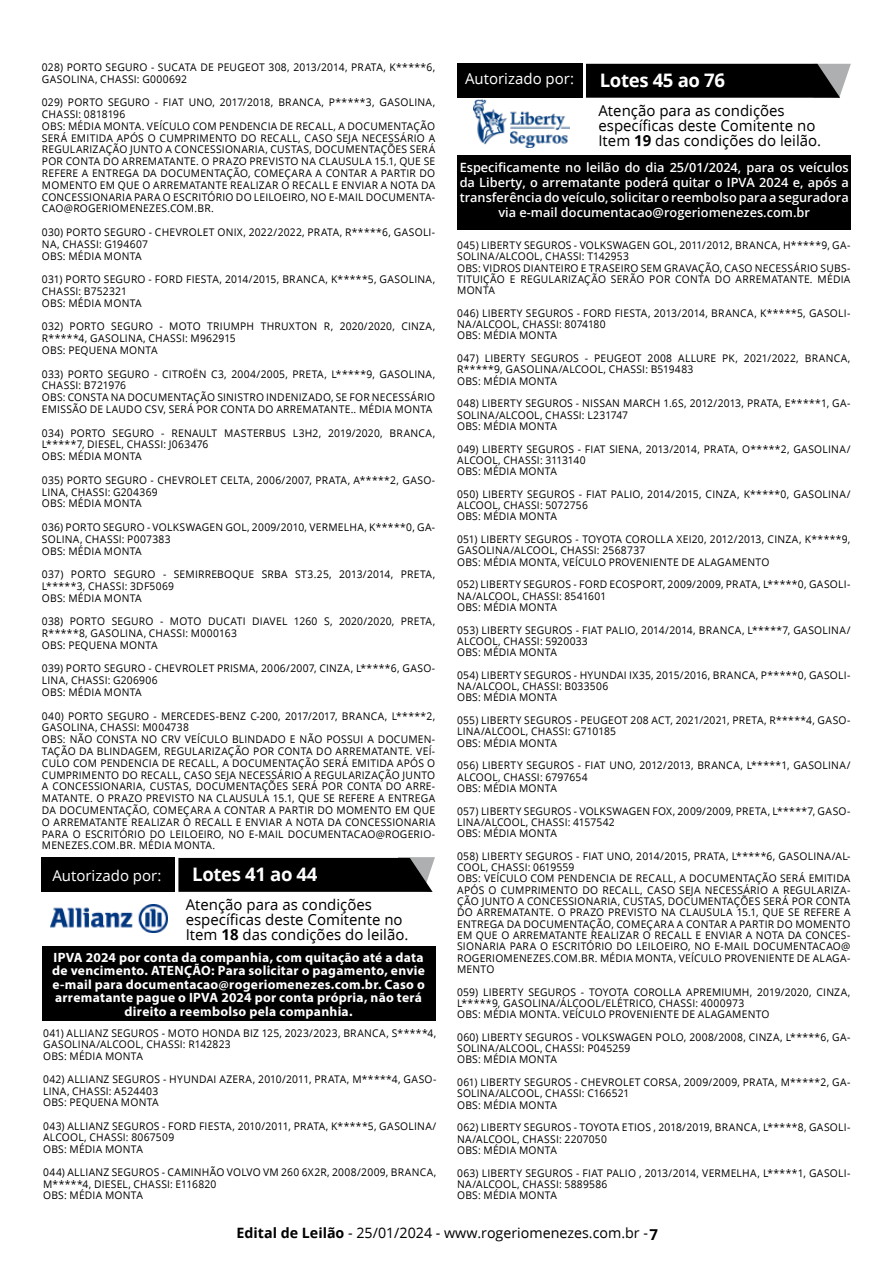
<style>
.page{position:relative;width:893px;height:1263px;background:#fff}
.page>*{position:absolute;margin:0;border:0;box-sizing:border-box;transform-origin:0 0}
.t1{font:700 18.6px "Open Sans";letter-spacing:-.02em;color:#fff}
.t2{font:15px/15px "Open Sans";color:#000}
.t3{font:15px "Open Sans";color:#fff}
.t4{font:14.25px "Open Sans";color:#000}
.t5{font:700 13.5px/13.5px "Myriad Pro";letter-spacing:.02em;color:#fff;text-align:center}
.t6{font:600 12.75px/15px "Open Sans";color:#fff;text-align:center}
.t7{font:10.5px/11.2px "Open Sans";letter-spacing:.025em;color:#000}
.s1{font-weight:700}
.s2{font-weight:700;font-size:15px}
</style>
<div class="page">
<div style="left:42px;top:858px;width:133px;height:34px;background:#000"></div>
<svg style="left:178px;top:857px;width:257px;height:35px;background:#121212"></svg>
<img style="left:50px;top:905px;width:118px;height:28px">
<div style="left:42px;top:946px;width:393px;height:75px;background:#000"></div>
<img style="left:474px;top:99px;width:95px;height:49px">
<div style="left:458px;top:64px;width:125px;height:34px;background:#000"></div>
<svg style="left:586px;top:64px;width:265px;height:34px;background:#121212"></svg>
<div style="left:457px;top:155px;width:393px;height:75px;background:#000"></div>
<p class="t7" style="left:42px;top:61px;width:395px;line-height:11.9px">028) PORTO SEGURO - SUCATA DE PEUGEOT 308, 2013/2014, PRATA, K*****6,<br>GASOLINA, CHASSI: G000692</p>
<p class="t7" style="left:42px;top:96px;width:395px;line-height:11.9px">029) PORTO SEGURO - FIAT UNO, 2017/2018, BRANCA, P*****3, GASOLINA, CHASSI: 0818196<br>OBS: MÉDIA MONTA. VEÍCULO COM PENDENCIA DE RECALL, A DOCUMENTAÇÃO SERÁ EMITIDA APÓS O CUMPRIMENTO DO RECALL, CASO SEJA NECESSÁRIO A REGULARIZAÇÃO JUNTO A CONCESSIONARIA, CUSTAS, DOCUMENTAÇÕES SERÁ POR CONTA DO ARREMATANTE. O PRAZO PREVISTO NA CLAUSULA 15.1, QUE SE REFERE A ENTREGA DA DOCUMENTAÇÃO, COMEÇARA A CONTAR A PARTIR DO MOMENTO EM QUE O ARREMATANTE REALIZAR O RECALL E ENVIAR A NOTA DA CONCESSIONARIA PARA O ESCRITÓRIO DO LEILOEIRO, NO E-MAIL DOCUMENTA-CAO@ROGERIOMENEZES.COM.BR.</p>
<p class="t7" style="left:42px;top:226px;width:395px;line-height:11.9px">030) PORTO SEGURO - CHEVROLET ONIX, 2022/2022, PRATA, R*****6, GASOLI-<br>NA, CHASSI: G194607<br>OBS: MÉDIA MONTA</p>
<p class="t7" style="left:42px;top:273px;width:395px;line-height:11.9px">031) PORTO SEGURO - FORD FIESTA, 2014/2015, BRANCA, K*****5, GASOLINA,<br>CHASSI: B752321<br>OBS: MÉDIA MONTA</p>
<p class="t7" style="left:42px;top:320px;width:395px;line-height:11.9px">032) PORTO SEGURO - MOTO TRIUMPH THRUXTON R, 2020/2020, CINZA,<br>R*****4, GASOLINA, CHASSI: M962915<br>OBS: PEQUENA MONTA</p>
<p class="t7" style="left:42px;top:367px;width:395px;line-height:11.9px">033) PORTO SEGURO - CITROËN C3, 2004/2005, PRETA, L*****9, GASOLINA, CHASSI: B721976<br>OBS: CONSTA NA DOCUMENTAÇÃO SINISTRO INDENIZADO, SE FOR NECESSÁRIO EMISSÃO DE LAUDO CSV, SERÁ POR CONTA DO ARREMATANTE.. MÉDIA MONTA</p>
<p class="t7" style="left:42px;top:426px;width:395px;line-height:11.9px">034) PORTO SEGURO - RENAULT MASTERBUS L3H2, 2019/2020, BRANCA,<br>L*****7, DIESEL, CHASSI: J063476<br>OBS: MÉDIA MONTA</p>
<p class="t7" style="left:42px;top:474px;width:395px;line-height:11.9px">035) PORTO SEGURO - CHEVROLET CELTA, 2006/2007, PRATA, A*****2, GASO-<br>LINA, CHASSI: G204369<br>OBS: MÉDIA MONTA</p>
<p class="t7" style="left:42px;top:521px;width:395px;line-height:11.9px">036) PORTO SEGURO - VOLKSWAGEN GOL, 2009/2010, VERMELHA, K*****0, GA-<br>SOLINA, CHASSI: P007383<br>OBS: MÉDIA MONTA</p>
<p class="t7" style="left:42px;top:568px;width:395px;line-height:11.9px">037) PORTO SEGURO - SEMIRREBOQUE SRBA ST3.25, 2013/2014, PRETA,<br>L*****3, CHASSI: 3DF5069<br>OBS: MÉDIA MONTA</p>
<p class="t7" style="left:42px;top:615px;width:395px;line-height:11.9px">038) PORTO SEGURO - MOTO DUCATI DIAVEL 1260 S, 2020/2020, PRETA,<br>R*****8, GASOLINA, CHASSI: M000163<br>OBS: PEQUENA MONTA</p>
<p class="t7" style="left:42px;top:662px;width:395px;line-height:11.9px">039) PORTO SEGURO - CHEVROLET PRISMA, 2006/2007, CINZA, L*****6, GASO-<br>LINA, CHASSI: G206906<br>OBS: MÉDIA MONTA</p>
<p class="t7" style="left:42px;top:710px;width:395px;line-height:11.9px">040) PORTO SEGURO - MERCEDES-BENZ C-200, 2017/2017, BRANCA, L*****2, GASOLINA, CHASSI: M004738<br>OBS: NÃO CONSTA NO CRV VEÍCULO BLINDADO E NÃO POSSUI A DOCUMEN-TAÇÃO DA BLINDAGEM, REGULARIZAÇÃO POR CONTA DO ARREMATANTE. VEÍ-CULO COM PENDENCIA DE RECALL, A DOCUMENTAÇÃO SERÁ EMITIDA APÓS O CUMPRIMENTO DO RECALL, CASO SEJA NECESSÁRIO A REGULARIZAÇÃO JUNTO A CONCESSIONARIA, CUSTAS, DOCUMENTAÇÕES SERÁ POR CONTA DO ARRE-MATANTE. O PRAZO PREVISTO NA CLAUSULA 15.1, QUE SE REFERE A ENTREGA DA DOCUMENTAÇÃO, COMEÇARA A CONTAR A PARTIR DO MOMENTO EM QUE O ARREMATANTE REALIZAR O RECALL E ENVIAR A NOTA DA CONCESSIONARIA PARA O ESCRITÓRIO DO LEILOEIRO, NO E-MAIL DOCUMENTACAO@ROGERIO-MENEZES.COM.BR. MÉDIA MONTA.</p>
<h2 class="t3" style="left:52px;top:866px;width:110px">Autorizado por:</h2>
<h1 class="t1" style="left:192px;top:861px;width:127px">Lotes 41 ao 44</h1>
<h2 class="t2" style="left:186px;top:897px;width:224px">Atenção para as condições específicas deste Comitente no<br>Item <span class="s1">18</span> das condições do leilão.</h2>
<p class="t5" style="left:52px;top:950px;width:374px">IPVA 2024 por conta da companhia, com quitação até a data de vencimento. ATENÇÃO: Para solicitar o pagamento, envie e-mail para documentacao@rogeriomenezes.com.br. Caso o arrematante pague o IPVA 2024 por conta própria, não terá direito a reembolso pela companhia.</p>
<p class="t7" style="left:43px;top:1027px;width:395px">041) ALLIANZ SEGUROS - MOTO HONDA BIZ 125, 2023/2023, BRANCA, S*****4,<br>GASOLINA/ALCOOL, CHASSI: R142823<br>OBS: MÉDIA MONTA</p>
<p class="t7" style="left:43px;top:1073px;width:395px">042) ALLIANZ SEGUROS - HYUNDAI AZERA, 2010/2011, PRATA, M*****4, GASO-<br>LINA, CHASSI: A524403<br>OBS: PEQUENA MONTA</p>
<p class="t7" style="left:43px;top:1120px;width:395px">043) ALLIANZ SEGUROS - FORD FIESTA, 2010/2011, PRATA, K*****5, GASOLINA/<br>ALCOOL, CHASSI: 8067509<br>OBS: MÉDIA MONTA</p>
<p class="t7" style="left:43px;top:1166px;width:395px">044) ALLIANZ SEGUROS - CAMINHÃO VOLVO VM 260 6X2R, 2008/2009, BRANCA,<br>M*****4, DIESEL, CHASSI: E116820<br>OBS: MÉDIA MONTA</p>
<h2 class="t3" style="left:465px;top:68px;width:110px">Autorizado por:</h2>
<h1 class="t1" style="left:600px;top:67px;width:127px">Lotes 45 ao 76</h1>
<h2 class="t2" style="left:598px;top:103px;width:224px">Atenção para as condições específicas deste Comitente no<br>Item <span class="s1">19</span> das condições do leilão.</h2>
<p class="t6" style="left:460px;top:159px;width:391px">Especificamente no leilão do dia 25/01/2024, para os veículos da Liberty, o arrematante poderá quitar o IPVA 2024 e, após a transferência do veículo, solicitar o reembolso para a seguradora via e-mail documentacao@rogeriomenezes.com.br</p>
<p class="t7" style="left:457px;top:239px;width:395px">045) LIBERTY SEGUROS - VOLKSWAGEN GOL, 2011/2012, BRANCA, H*****9, GA-SOLINA/ALCOOL, CHASSI: T142953<br>OBS: VIDROS DIANTEIRO E TRASEIRO SEM GRAVAÇÃO, CASO NECESSÁRIO SUBS-TITUIÇÃO E REGULARIZAÇÃO SERÃO POR CONTA DO ARREMATANTE. MÉDIA MONTA</p>
<p class="t7" style="left:457px;top:307px;width:395px">046) LIBERTY SEGUROS - FORD FIESTA, 2013/2014, BRANCA, K*****5, GASOLI-<br>NA/ALCOOL, CHASSI: 8074180<br>OBS: MÉDIA MONTA</p>
<p class="t7" style="left:457px;top:352px;width:395px">047) LIBERTY SEGUROS - PEUGEOT 2008 ALLURE PK, 2021/2022, BRANCA,<br>R*****9, GASOLINA/ALCOOL, CHASSI: B519483<br>OBS: MÉDIA MONTA</p>
<p class="t7" style="left:457px;top:398px;width:395px">048) LIBERTY SEGUROS - NISSAN MARCH 1.6S, 2012/2013, PRATA, E*****1, GA-<br>SOLINA/ALCOOL, CHASSI: L231747<br>OBS: MÉDIA MONTA</p>
<p class="t7" style="left:457px;top:443px;width:395px">049) LIBERTY SEGUROS - FIAT SIENA, 2013/2014, PRATA, O*****2, GASOLINA/<br>ALCOOL, CHASSI: 3113140<br>OBS: MÉDIA MONTA</p>
<p class="t7" style="left:457px;top:488px;width:395px">050) LIBERTY SEGUROS - FIAT PALIO, 2014/2015, CINZA, K*****0, GASOLINA/<br>ALCOOL, CHASSI: 5072756<br>OBS: MÉDIA MONTA</p>
<p class="t7" style="left:457px;top:533px;width:395px">051) LIBERTY SEGUROS - TOYOTA COROLLA XEI20, 2012/2013, CINZA, K*****9,<br>GASOLINA/ALCOOL, CHASSI: 2568737<br>OBS: MÉDIA MONTA, VEÍCULO PROVENIENTE DE ALAGAMENTO</p>
<p class="t7" style="left:457px;top:578px;width:395px">052) LIBERTY SEGUROS - FORD ECOSPORT, 2009/2009, PRATA, L*****0, GASOLI-<br>NA/ALCOOL, CHASSI: 8541601<br>OBS: MÉDIA MONTA</p>
<p class="t7" style="left:457px;top:624px;width:395px">053) LIBERTY SEGUROS - FIAT PALIO, 2014/2014, BRANCA, L*****7, GASOLINA/<br>ALCOOL, CHASSI: 5920033<br>OBS: MÉDIA MONTA</p>
<p class="t7" style="left:457px;top:669px;width:395px">054) LIBERTY SEGUROS - HYUNDAI IX35, 2015/2016, BRANCA, P*****0, GASOLI-<br>NA/ALCOOL, CHASSI: B033506<br>OBS: MÉDIA MONTA</p>
<p class="t7" style="left:457px;top:714px;width:395px">055) LIBERTY SEGUROS - PEUGEOT 208 ACT, 2021/2021, PRETA, R*****4, GASO-<br>LINA/ALCOOL, CHASSI: G710185<br>OBS: MÉDIA MONTA</p>
<p class="t7" style="left:457px;top:760px;width:395px">056) LIBERTY SEGUROS - FIAT UNO, 2012/2013, BRANCA, L*****1, GASOLINA/<br>ALCOOL, CHASSI: 6797654<br>OBS: MÉDIA MONTA</p>
<p class="t7" style="left:457px;top:805px;width:395px">057) LIBERTY SEGUROS - VOLKSWAGEN FOX, 2009/2009, PRETA, L*****7, GASO-<br>LINA/ALCOOL, CHASSI: 4157542<br>OBS: MÉDIA MONTA</p>
<p class="t7" style="left:457px;top:850px;width:395px">058) LIBERTY SEGUROS - FIAT UNO, 2014/2015, PRATA, L*****6, GASOLINA/AL-COOL, CHASSI: 0619559<br>OBS: VEÍCULO COM PENDENCIA DE RECALL, A DOCUMENTAÇÃO SERÁ EMITIDA APÓS O CUMPRIMENTO DO RECALL, CASO SEJA NECESSÁRIO A REGULARIZA-ÇÃO JUNTO A CONCESSIONARIA, CUSTAS, DOCUMENTAÇÕES SERÁ POR CONTA DO ARREMATANTE. O PRAZO PREVISTO NA CLAUSULA 15.1, QUE SE REFERE A ENTREGA DA DOCUMENTAÇÃO, COMEÇARA A CONTAR A PARTIR DO MOMENTO EM QUE O ARREMATANTE REALIZAR O RECALL E ENVIAR A NOTA DA CONCES-SIONARIA PARA O ESCRITÓRIO DO LEILOEIRO, NO E-MAIL DOCUMENTACAO@ ROGERIOMENEZES.COM.BR. MÉDIA MONTA, VEÍCULO PROVENIENTE DE ALAGA-MENTO</p>
<p class="t7" style="left:457px;top:986px;width:395px">059) LIBERTY SEGUROS - TOYOTA COROLLA APREMIUMH, 2019/2020, CINZA,<br>L*****9, GASOLINA/ÁLCOOL/ELÉTRICO, CHASSI: 4000973<br>OBS: MÉDIA MONTA. VEÍCULO PROVENIENTE DE ALAGAMENTO</p>
<p class="t7" style="left:457px;top:1031px;width:395px">060) LIBERTY SEGUROS - VOLKSWAGEN POLO, 2008/2008, CINZA, L*****6, GA-<br>SOLINA/ALCOOL, CHASSI: P045259<br>OBS: MÉDIA MONTA</p>
<p class="t7" style="left:457px;top:1076px;width:395px">061) LIBERTY SEGUROS - CHEVROLET CORSA, 2009/2009, PRATA, M*****2, GA-<br>SOLINA/ALCOOL, CHASSI: C166521<br>OBS: MÉDIA MONTA</p>
<p class="t7" style="left:457px;top:1121px;width:395px">062) LIBERTY SEGUROS - TOYOTA ETIOS , 2018/2019, BRANCA, L*****8, GASOLI-<br>NA/ALCOOL, CHASSI: 2207050<br>OBS: MÉDIA MONTA</p>
<p class="t7" style="left:457px;top:1167px;width:395px">063) LIBERTY SEGUROS - FIAT PALIO , 2013/2014, VERMELHA, L*****1, GASOLI-<br>NA/ALCOOL, CHASSI: 5889586<br>OBS: MÉDIA MONTA</p>
<h3 class="t4" style="left:237px;top:1223px;width:423px"><span class="s1">Edital de Leilão</span> - 25/01/2024 - www.rogeriomenezes.com.br - <span class="s2">7</span></h3>
</div>
